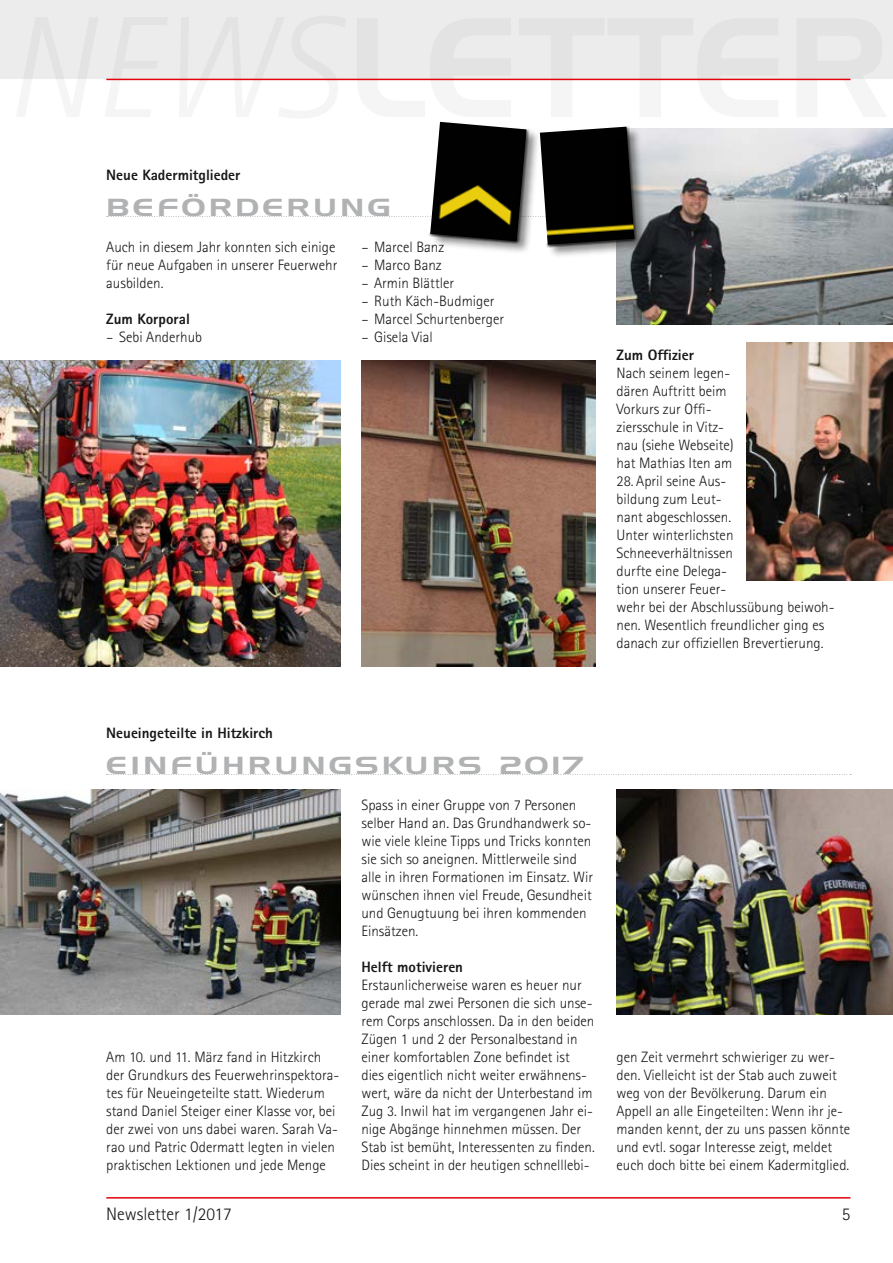
<style>
.page{position:relative;width:893px;height:1263px;background:#fff}
.page>*{position:absolute;margin:0;border:0;box-sizing:border-box;transform-origin:0 0}
.t1{font:24px "Handel Gothic BT";letter-spacing:.1em;color:#b1b2b3;scale:1.3 1}
.t2{font:300 18px "Rotis Sans Serif";color:#181716}
.t3{font:300 15px/18px "Rotis Sans Serif";color:#181716}
.t4{font:800 15px "Rotis Sans Serif";color:#181716}
</style>
<div class="page">
<div style="left:0;top:0;width:893px;height:79px;background:#ececec"></div>
<hr style="left:106px;top:1197px;width:744px;height:1px;background:#e3000b">
<hr style="left:106px;top:79px;width:744px;height:1px;background:#e3000b">
<div style="left:430px;top:121px;width:110px;height:134px;background:#181716;opacity:.52"></div>
<img style="left:0;top:360px;width:340px;height:306px">
<img style="left:617px;top:128px;width:276px;height:196px">
<img style="left:746px;top:342px;width:147px;height:239px">
<img style="left:361px;top:360px;width:234px;height:306px">
<div style="left:540px;top:126px;width:108px;height:133px;background:#181716;opacity:.52"></div>
<svg style="left:107px;top:121px;width:531px;height:127px"></svg>
<img style="left:540px;top:127px;width:94px;height:118px">
<svg style="left:107px;top:774px;width:744px;height:1px"></svg>
<img style="left:1px;top:789px;width:339px;height:226px">
<img style="left:617px;top:789px;width:276px;height:226px">
<p class="t4" style="left:106px;top:165px;width:136px">Neue Kadermitglieder</p>
<h1 class="t1" style="left:106px;top:193px;width:220px">BEFÖRDERUNG</h1>
<p class="t3" style="left:106px;top:238px;width:233px">Auch in diesem Jahr konnten sich einige für neue Aufgaben in unserer Feuerwehr ausbilden.</p>
<p class="t4" style="left:106px;top:309px;width:85px">Zum Korporal</p>
<p class="t3" style="left:106px;top:328px;width:97px">– Sebi Anderhub</p>
<p class="t3" style="left:361px;top:238px;width:84px">– Marcel Banz</p>
<p class="t3" style="left:361px;top:256px;width:82px">– Marco Banz</p>
<p class="t3" style="left:361px;top:274px;width:94px">– Armin Blättler</p>
<p class="t3" style="left:361px;top:292px;width:135px">– Ruth Käch-Budmiger</p>
<p class="t3" style="left:361px;top:310px;width:144px">– Marcel Schurtenberger</p>
<p class="t3" style="left:361px;top:328px;width:73px">– Gisela Vial</p>
<p class="t4" style="left:617px;top:345px;width:79px">Zum Offizier</p>
<p class="t3" style="left:617px;top:364px;width:119px">Nach seinem legen&shy;dären Auftritt beim<br>Vorkurs zur Offi&shy;ziersschule in Vitz&shy;nau (siehe Webseite) hat Mathias Iten am</p>
<p class="t3" style="left:617px;top:472px;width:220px">28. April seine Aus-<br>bildung zum Leut-<br>nant abgeschlossen.<br>Unter winterlichsten<br>Schneeverhältnissen<br>durfte eine Delega-<br>tion unserer Feuer-<br>wehr bei der Abschlussübung beiwoh&shy;nen. Wesentlich freundlicher ging es danach zur offiziellen Brevertierung.</p>
<p class="t4" style="left:106px;top:723px;width:168px">Neueingeteilte in Hitzkirch</p>
<h1 class="t1" style="left:106px;top:751px;width:368px">EINFÜHRUNGSKURS 2017</h1>
<p class="t3" style="left:106px;top:1048px;width:235px">Am 10. und 11. März fand in Hitzkirch der Grundkurs des Feuerwehrinspektora&shy;tes für Neueingeteilte statt. Wiederum stand Daniel Steiger einer Klasse vor, bei der zwei von uns dabei waren. Sarah Va&shy;rao und Patric Odermatt legten in vielen praktischen Lektionen und jede Menge</p>
<p class="t3" style="left:361px;top:796px;width:233px">Spass in einer Gruppe von 7 Personen selber Hand an. Das Grundhandwerk so&shy;wie viele kleine Tipps und Tricks konnten sie sich so aneignen. Mittlerweile sind alle in ihren Formationen im Einsatz. Wir wünschen ihnen viel Freude, Gesundheit und Genugtuung bei ihren kommenden Einsätzen.</p>
<p class="t4" style="left:361px;top:957px;width:103px">Helft motivieren</p>
<p class="t3" style="left:361px;top:976px;width:235px">Erstaunlicherweise waren es heuer nur gerade mal zwei Personen die sich unse&shy;rem Corps anschlossen. Da in den beiden Zügen 1 und 2 der Personalbestand in einer komfortablen Zone befindet ist dies eigentlich nicht weiter erwähnens&shy;wert, wäre da nicht der Unterbestand im Zug 3. Inwil hat im vergangenen Jahr ei&shy;nige Abgänge hinnehmen müssen. Der Stab ist bemüht, Interessenten zu finden.<br>Dies scheint in der heutigen schnelllebi-</p>
<p class="t3" style="left:617px;top:1048px;width:235px">gen Zeit vermehrt schwieriger zu wer&shy;den. Vielleicht ist der Stab auch zuweit weg von der Bevölkerung. Darum ein Appell an alle Eingeteilten: Wenn ihr je&shy;manden kennt, der zu uns passen könnte und evtl. sogar Interesse zeigt, meldet euch doch bitte bei einem Kadermitglied.</p>
<p class="t2" style="left:106px;top:1204px;width:127px">Newsletter 1/2017</p>
<p class="t2" style="left:842px;top:1204px;width:10px">5</p>
</div>
